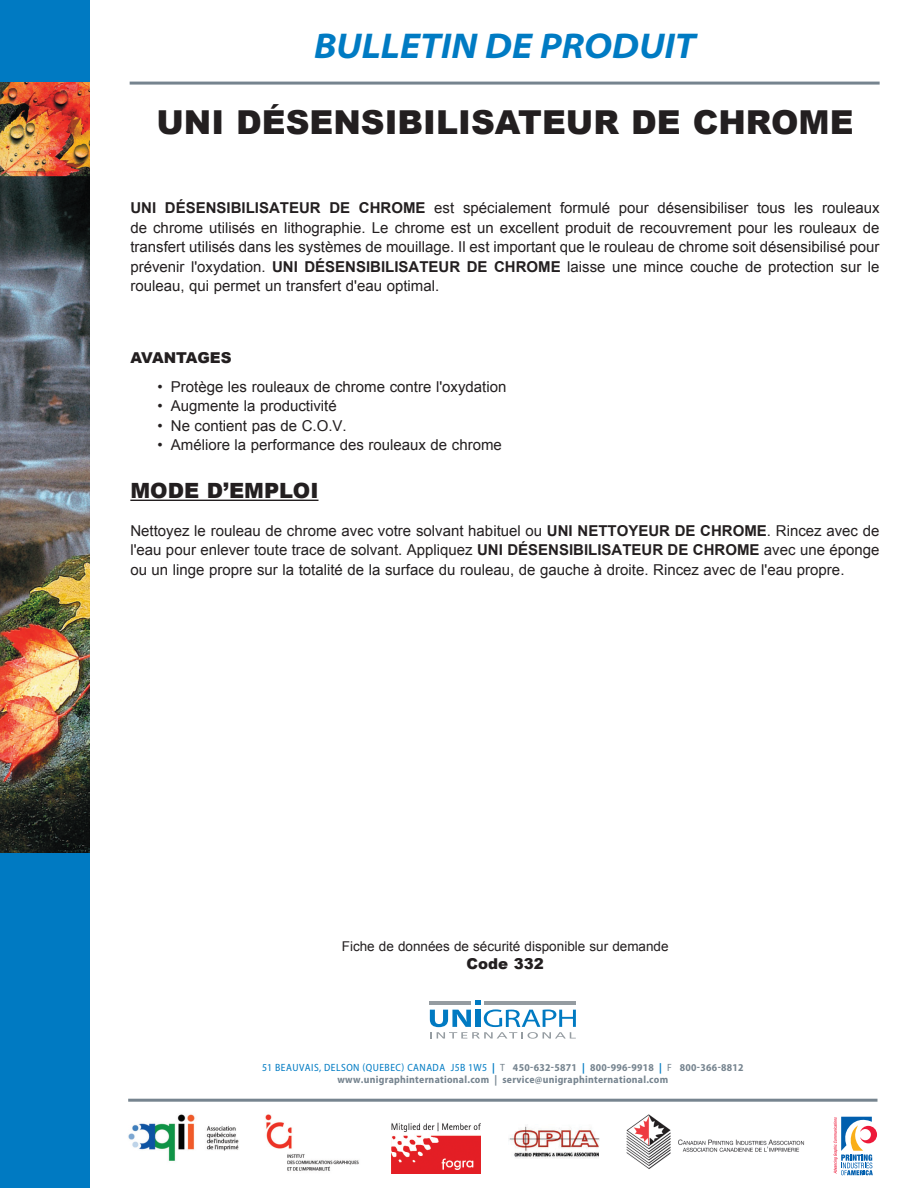
<style>
.page{position:relative;width:918px;height:1188px;background:#fff}
.page>*{position:absolute;margin:0;border:0;box-sizing:border-box;transform-origin:0 0}
.t1{font:italic 700 semi-expanded 36px "Myriad Pro";color:#007bc3}
.t2{font:900 33px "Arial";color:#231f20}
.t3{font:900 21px "Arial";color:#231f20}
.t4{font:15px/19.5px "Arial";color:#231f20;text-align:justify}
.t5{font:900 15px "Arial";color:#231f20}
.t6{font:13.5px "Arial";color:#231f20}
.t7{font:700 semi-condensed 10.5px/12px "Myriad Pro";letter-spacing:.025em;color:#76848f;text-align:center}
.s1{font-weight:700}
.s2{font-weight:400;color:#007bc3}
.s3{color:#007bc3}
.s4{font-weight:400}
</style>
<div class="page">
<div style="left:0;top:852px;width:90px;height:336px;background:#007ac2"></div>
<hr style="left:128px;top:1099px;width:750px;height:3px;background:#76848f">
<hr style="left:130px;top:82px;width:750px;height:3px;background:#76848f">
<svg style="left:430px;top:1001px;width:146px;height:38px"></svg>
<hr style="left:485px;top:1001px;width:91px;height:3px;background:#959ca1">
<hr style="left:430px;top:1001px;width:41px;height:3px;background:#959ca1">
<img style="left:508px;top:1126px;width:92px;height:33px">
<svg style="left:834px;top:1117px;width:43px;height:58px"></svg>
<img style="left:128px;top:1114px;width:111px;height:47px">
<img style="left:265px;top:1114px;width:94px;height:57px">
<img style="left:391px;top:1122px;width:89px;height:51px">
<img style="left:627px;top:1114px;width:178px;height:55px">
<img style="left:0;top:82px;width:90px;height:771px">
<div style="left:0;top:0;width:90px;height:82px;background:#007ac2"></div>
<hr style="left:130px;top:500px;width:189px;height:1px;background:#231f20">
<h1 class="t1" style="left:314px;top:33px;width:383px">BULLETIN DE PRODUIT</h1>
<h2 class="t2" style="left:156px;top:97px;width:699px">UNI DÉSENSIBILISATEUR DE CHROME</h2>
<p class="t4" style="left:130px;top:198px;width:751px"><span class="s1">UNI DÉSENSIBILISATEUR DE CHROME</span> est spécialement formulé pour désensibiliser tous les rouleaux de chrome utilisés en lithographie. Le chrome est un excellent produit de recouvrement pour les rouleaux de transfert utilisés dans les systèmes de mouillage. Il est important que le rouleau de chrome soit désensibilisé pour prévenir l'oxydation. <span class="s1">UNI DÉSENSIBILISATEUR DE CHROME</span> laisse une mince couche de protection sur le rouleau, qui permet un transfert d'eau optimal.</p>
<p class="t5" style="left:130px;top:347px;width:103px">AVANTAGES</p>
<p class="t4" style="left:157px;top:377px;width:351px">• Protège les rouleaux de chrome contre l'oxydation</p>
<p class="t4" style="left:157px;top:396px;width:181px">• Augmente la productivité</p>
<p class="t4" style="left:157px;top:416px;width:191px">• Ne contient pas de C.O.V.</p>
<p class="t4" style="left:157px;top:435px;width:346px">• Améliore la performance des rouleaux de chrome</p>
<h3 class="t3" style="left:130px;top:475px;width:190px">MODE D’EMPLOI</h3>
<p class="t4" style="left:130px;top:521px;width:751px">Nettoyez le rouleau de chrome avec votre solvant habituel ou <span class="s1">UNI NETTOYEUR DE CHROME</span>. Rincez avec de l'eau pour enlever toute trace de solvant. Appliquez <span class="s1">UNI DÉSENSIBILISATEUR DE CHROME</span> avec une éponge ou un linge propre sur la totalité de la surface du rouleau, de gauche à droite. Rincez avec de l'eau propre.</p>
<p class="t6" style="left:342px;top:939px;width:328px">Fiche de données de sécurité disponible sur demande</p>
<p class="t5" style="left:467px;top:953px;width:79px">Code 332</p>
<p class="t7" style="left:262px;top:1063px;width:483px"><span class="s2">51 BEAUVAIS, DELSON (QUEBEC) CANADA J5B 1W5</span> <span class="s3">|</span> <span class="s4">T</span> 450-632-5871 <span class="s3">|</span> 800-996-9918 <span class="s3">|</span> <span class="s4">F</span> 800-366-8812 www.unigraphinternational.com | service@unigraphinternational.com</p>
</div>
